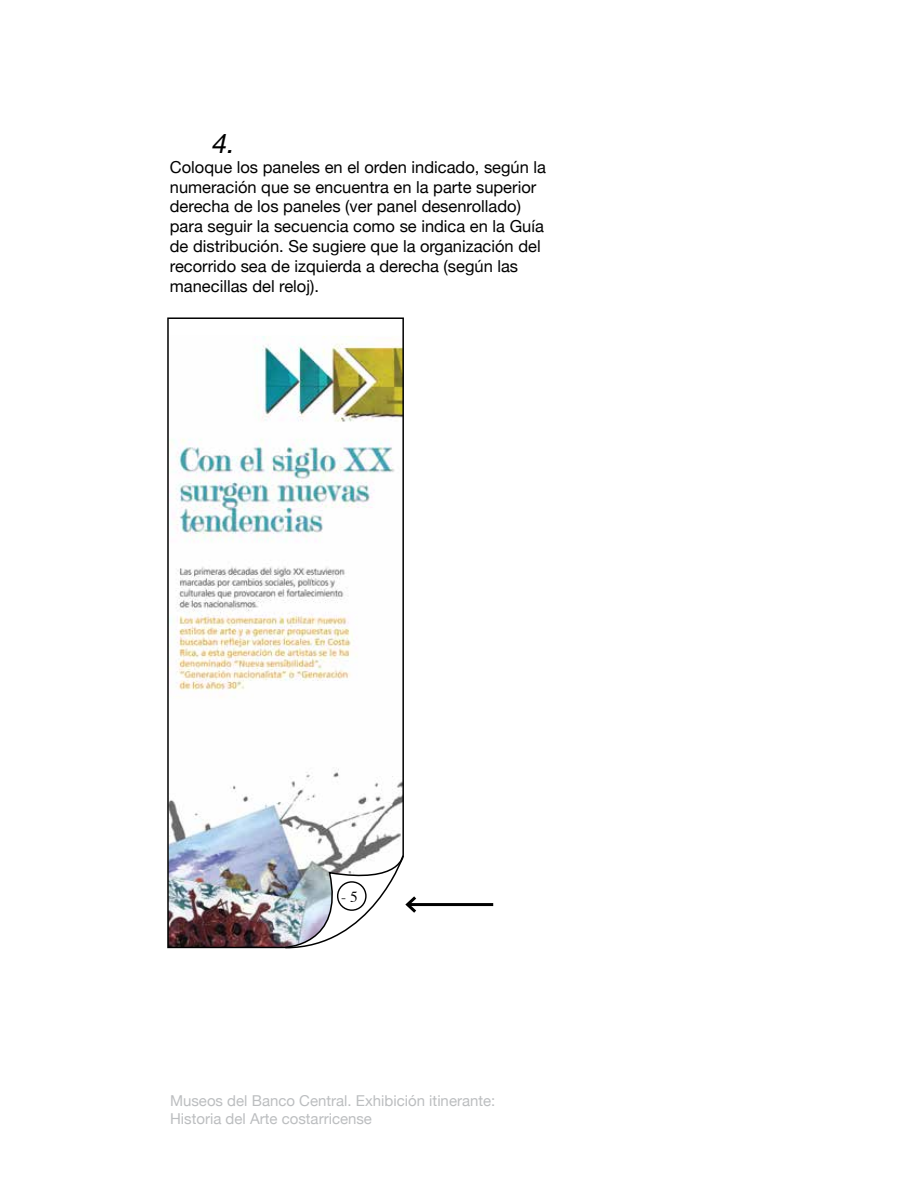
<style>
.page{position:relative;width:918px;height:1188px;background:#fff}
.page>*{position:absolute;margin:0;border:0;box-sizing:border-box;transform-origin:0 0}
.t1{font:italic 27px "Helvetica Neue";color:#000}
.t2{font:16.5px/19.8px "Helvetica Neue";color:#000}
.t3{font:15.3px "Times";color:#000}
.t4{font:15px/18px "Helvetica Neue";color:#bcbec0}
</style>
<div class="page">
<img style="left:167px;top:317px;width:237px;height:632px">
<hr style="left:408px;top:903px;width:85px;height:3px;background:#000">
<svg style="left:284px;top:854px;width:135px;height:95px"></svg>
<h1 class="t1" style="left:212px;top:124px;width:24px">4.</h1>
<p class="t2" style="left:170px;top:158px;width:378px">Coloque los paneles en el orden indicado, según la numeración que se encuentra en la parte superior derecha de los paneles (ver panel desenrollado) para seguir la secuencia como se indica en la Guía de distribución. Se sugiere que la organización del recorrido sea de izquierda a derecha (según las manecillas del reloj).</p>
<p class="t3" style="left:341px;top:882px;width:18px">- 5</p>
<p class="t4" style="left:170px;top:1092px;width:327px">Museos del Banco Central. Exhibición itinerante:<br>Historia del Arte costarricense</p>
</div>
